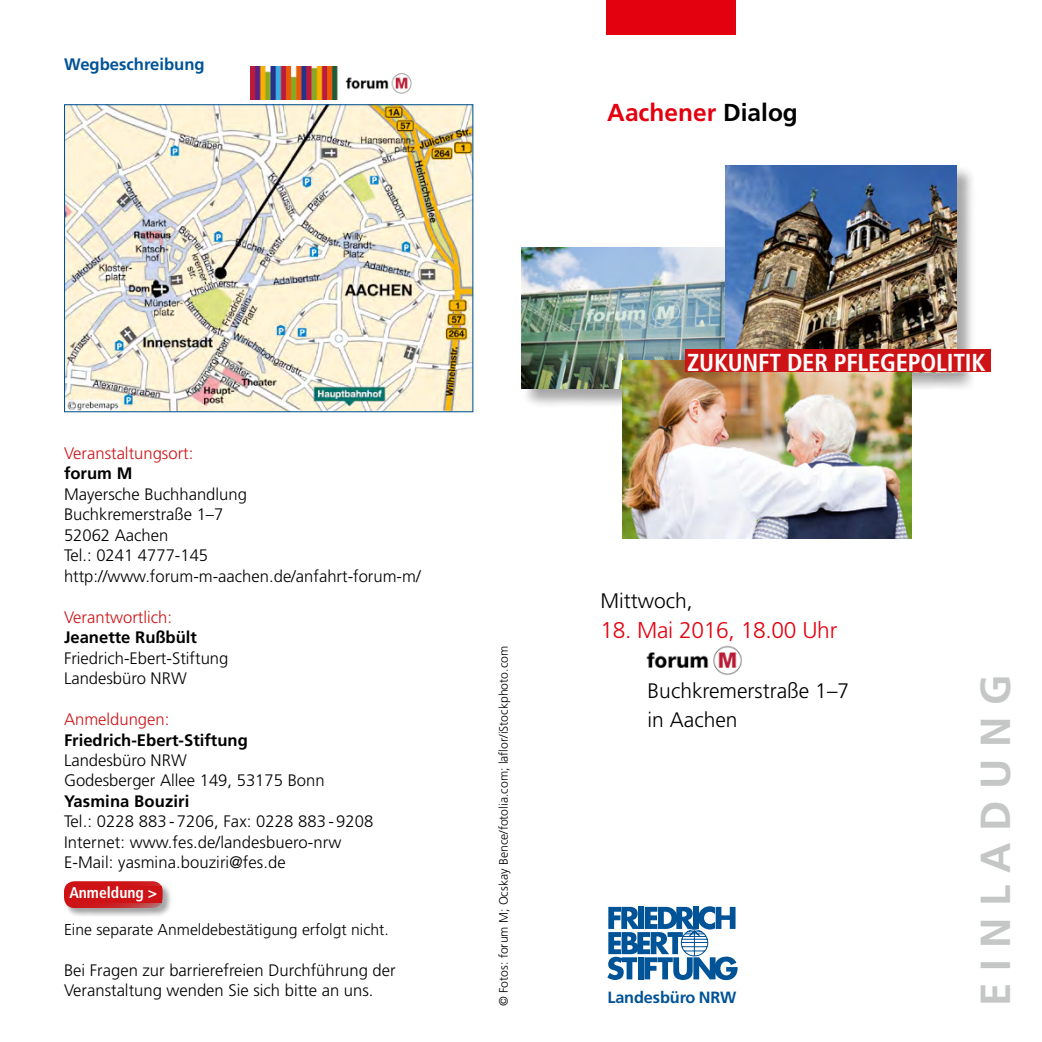
<style>
.page{position:relative;width:1042px;height:1042px;background:#fff}
.page>*{position:absolute;margin:0;border:0;box-sizing:border-box;transform-origin:0 0}
.t1{font:700 42px "Frutiger";color:#c5c6c6}
.t2{font:700 condensed 24.5px "Frutiger";letter-spacing:-.01em;color:#fff}
.t3{font:700 24.5px "Frutiger";color:#e3000f}
.t4{font:300 22.75px "Frutiger";letter-spacing:-.01em;color:#e3000f}
.t5{font:300 21px/29.8px "Frutiger";color:#000}
.t6{font:300 16.62px/20.5px "Frutiger";color:#000}
.t7{font:700 16.62px "Frutiger";color:#000}
.t8{font:300 16.62px "Frutiger";color:#cd1316}
.t9{font:700 16.62px "Frutiger";color:#005397}
.t10{font:700 16.28px "Frutiger";letter-spacing:-.005em;color:#005397}
.t11{font:300 15.75px "Frutiger";color:#000}
.t12{font:700 condensed 15.58px "Frutiger";color:#fff}
.t13{font:300 12.25px "Frutiger";color:#000}
.s1{font-family:"Frutiger CE";font-stretch:normal}
.s2{color:#000}
</style>
<div class="page">
<div style="left:606px;top:0;width:129px;height:35px;background:#e3000f"></div>
<img style="left:66px;top:106px;width:405px;height:304px">
<div style="left:64px;top:104px;width:409px;height:308px;border:1px solid #005397"></div>
<div style="left:522px;top:247px;width:235px;height:162px;background:#000;opacity:.35"></div>
<img style="left:522px;top:247px;width:203px;height:142px">
<img style="left:250px;top:67px;width:162px;height:32px">
<img style="left:646px;top:645px;width:96px;height:30px">
<svg style="left:607px;top:906px;width:130px;height:74px"></svg>
<div style="left:725px;top:165px;width:251px;height:227px;background:#000;opacity:.35"></div>
<img style="left:725px;top:165px;width:232px;height:184px">
<img style="left:622px;top:360px;width:289px;height:178px">
<div style="left:64px;top:881px;width:109px;height:36px;background:#000;opacity:.35"></div>
<svg style="left:64px;top:881px;width:99px;height:27px"></svg>
<div style="left:69px;top:886px;width:93px;height:17px;background:#cd1316"></div>
<div style="left:685px;top:349px;width:305px;height:23px;background:#cd1316"></div>
<p class="t9" style="left:64px;top:54px;width:142px">Wegbeschreibung</p>
<p class="t8" style="left:64px;top:443px;width:131px">Veranstaltungsort:</p>
<p class="t7" style="left:64px;top:464px;width:70px">forum M</p>
<p class="t6" style="left:64px;top:484px;width:358px">Mayersche Buchhandlung<br>Buchkremerstraße 1–7<br>52062 Aachen<br>Tel.: 0241 4777-145 http://www.forum-m-aachen.de/anfahrt-forum-m/</p>
<p class="t8" style="left:64px;top:607px;width:110px">Verantwortlich:</p>
<p class="t7" style="left:64px;top:627px;width:135px">Jeanette Rußbült</p>
<p class="t6" style="left:64px;top:647px;width:166px">Friedrich-Ebert-Stiftung<br>Landesbüro NRW</p>
<p class="t8" style="left:64px;top:710px;width:107px">Anmeldungen:</p>
<p class="t7" style="left:64px;top:730px;width:185px">Friedrich-Ebert-Stiftung</p>
<p class="t6" style="left:64px;top:750px;width:262px">Landesbüro NRW<br>Godesberger Allee 149, 53175 Bonn</p>
<p class="t7" style="left:64px;top:791px;width:127px">Yasmina Bouziri</p>
<p class="t6" style="left:64px;top:811px;width:311px">Tel.: 0228 883-7206, Fax: 0228 883-9208<br>Internet: www.fes.de/landesbuero-nrw<br>E-Mail: yasmina.bouziri@fes.de</p>
<p class="t12" style="left:69px;top:883px;width:89px">Anmeldung <span class="s1">&gt;</span></p>
<p class="t11" style="left:64px;top:920px;width:326px">Eine separate Anmeldebestätigung erfolgt nicht.</p>
<p class="t6" style="left:64px;top:959px;width:333px">Bei Fragen zur barrierefreien Durchführung der<br>Veranstaltung wenden Sie sich bitte an uns.</p>
<p class="t13" style="left:496px;top:1006px;width:362px;rotate:-90deg">© Fotos: forum M; Ocskay Bence/fotolia.com; laflor/iStockphoto.com</p>
<h2 class="t3" style="left:607px;top:98px;width:192px">Aachener <span class="s2">Dialog</span></h2>
<h2 class="t2" style="left:687px;top:348px;width:300px">ZUKUNFT DER PFLEGEPOLITIK</h2>
<p class="t5" style="left:600px;top:586px;width:94px">Mittwoch,</p>
<h3 class="t4" style="left:600px;top:617px;width:238px">18. Mai 2016, 18.00 Uhr</h3>
<p class="t5" style="left:647px;top:675px;width:203px">Buchkremerstraße 1–7 in Aachen</p>
<p class="t10" style="left:607px;top:988px;width:131px">Landesbüro NRW</p>
<h1 class="t1" style="left:971px;top:1006px;width:333px;rotate:-90deg">E I N L A D U N G</h1>
</div>
